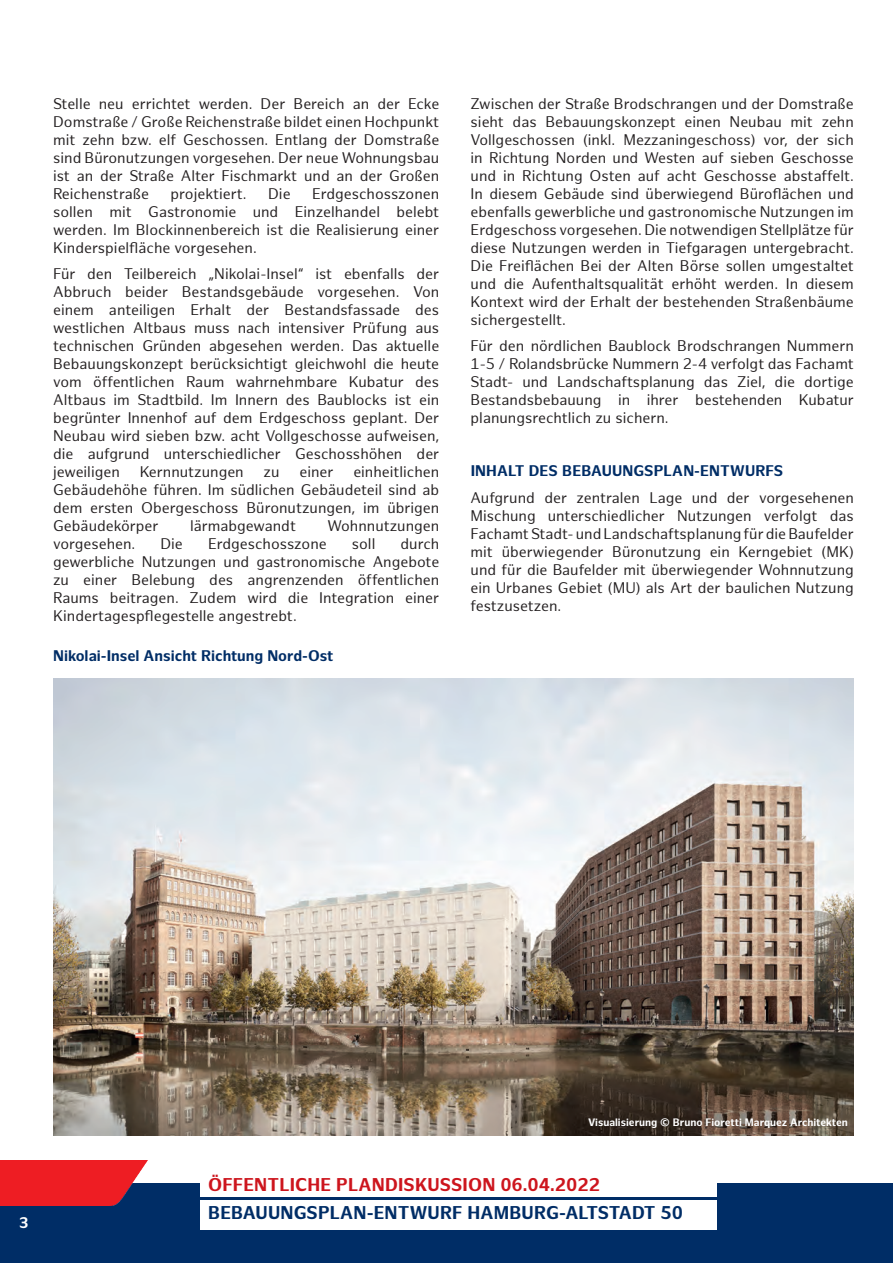
<style>
.page{position:relative;width:893px;height:1263px;background:#fff}
.page>*{position:absolute;margin:0;border:0;box-sizing:border-box;transform-origin:0 0}
.t1{font:700 18px "Hamburg Sans";letter-spacing:.01em;color:#002d66}
.t2{font:700 18px "Hamburg Sans";letter-spacing:.01em;color:#cd151d}
.t3{font:15px/18px "Hamburg Sans";color:#231f20;text-align:justify}
.t4{font:700 15px "Hamburg Sans";color:#002d66}
.t5{font:700 15px "Hamburg Sans";color:#fff}
.t6{font:700 10.5px "Hamburg Sans";color:#fff}
</style>
<div class="page">
<img style="left:53px;top:678px;width:801px;height:457px">
<div style="left:0;top:1183px;width:893px;height:80px;background:#002d66"></div>
<img style="left:0;top:1160px;width:148px;height:45px">
<div style="left:200px;top:1170px;width:516px;height:27px;background:#fff"></div>
<div style="left:200px;top:1200px;width:516px;height:30px;background:#fff"></div>
<p class="t3" style="left:53px;top:95px;width:388px">Stelle neu errichtet werden. Der Bereich an der Ecke Domstraße / Große Reichenstraße bildet einen Hochpunkt mit zehn bzw. elf Geschossen. Entlang der Domstraße sind Büronutzungen vorgesehen. Der neue Wohnungsbau ist an der Straße Alter Fischmarkt und an der Großen Reichenstraße</p>
<p class="t3" style="left:53px;top:185px;width:388px;text-indent:259px">Erdgeschosszonen sollen mit Gastronomie und Einzelhandel belebt werden. Im Blockinnenbereich ist die Realisierung einer Kinderspielfläche vorgesehen.</p>
<p class="t3" style="left:53px;top:265px;width:388px">Für den Teilbereich „Nikolai-Insel“ ist ebenfalls der Abbruch beider Bestandsgebäude vorgesehen. Von einem anteiligen Erhalt der Bestandsfassade des westlichen Altbaus muss nach intensiver Prüfung aus technischen Gründen abgesehen werden. Das aktuelle Bebauungskonzept berücksichtigt gleichwohl die heute vom öffentlichen Raum wahrnehmbare Kubatur des Altbaus im Stadtbild. Im Innern des Baublocks ist ein begrünter Innenhof auf dem Erdgeschoss geplant. Der Neubau wird sieben bzw. acht Vollgeschosse aufweisen, die aufgrund unterschiedlicher Geschosshöhen der jeweiligen</p>
<p class="t3" style="left:170px;top:185px;width:78px">projektiert.</p>
<p class="t3" style="left:268px;top:185px;width:24px">Die</p>
<p class="t3" style="left:53px;top:463px;width:388px;text-indent:300px">einheitlichen Gebäudehöhe führen. Im südlichen Gebäudeteil sind ab dem ersten Obergeschoss Büronutzungen, im übrigen Gebäudekörper</p>
<p class="t3" style="left:140px;top:463px;width:106px">Kernnutzungen</p>
<p class="t3" style="left:264px;top:463px;width:17px">zu</p>
<p class="t3" style="left:299px;top:463px;width:36px">einer</p>
<p class="t3" style="left:190px;top:517px;width:107px">lärmabgewandt</p>
<p class="t3" style="left:328px;top:517px;width:113px">Wohnnutzungen</p>
<p class="t3" style="left:53px;top:535px;width:84px">vorgesehen.</p>
<p class="t3" style="left:160px;top:535px;width:24px">Die</p>
<p class="t3" style="left:208px;top:535px;width:120px">Erdgeschosszone</p>
<p class="t3" style="left:352px;top:535px;width:25px">soll</p>
<p class="t3" style="left:53px;top:535px;width:388px;text-indent:347px">durch gewerbliche Nutzungen und gastronomische Angebote zu einer Belebung des angrenzenden öffentlichen Raums beitragen. Zudem wird die Integration einer Kindertagespflegestelle angestrebt.</p>
<p class="t4" style="left:53px;top:647px;width:282px">Nikolai-Insel Ansicht Richtung Nord-Ost</p>
<p class="t3" style="left:471px;top:95px;width:385px">Zwischen der Straße Brodschrangen und der Domstraße sieht das Bebauungskonzept einen Neubau mit zehn Vollgeschossen (inkl. Mezzaningeschoss) vor, der sich in Richtung Norden und Westen auf sieben Geschosse und in Richtung Osten auf acht Geschosse abstaffelt.<br>In diesem Gebäude sind überwiegend Büroflächen und ebenfalls gewerbliche und gastronomische Nutzungen im Erdgeschoss vorgesehen. Die notwendigen Stellplätze für diese Nutzungen werden in Tiefgaragen untergebracht.<br>Die Freiflächen Bei der Alten Börse sollen umgestaltet und die Aufenthaltsqualität erhöht werden. In diesem Kontext wird der Erhalt der bestehenden Straßenbäume sichergestellt.</p>
<p class="t3" style="left:471px;top:337px;width:385px">Für den nördlichen Baublock Brodschrangen Nummern 1-5 / Rolandsbrücke Nummern 2-4 verfolgt das Fachamt Stadt- und Landschaftsplanung das Ziel, die dortige Bestandsbebauung in ihrer bestehenden Kubatur planungsrechtlich zu sichern.</p>
<p class="t4" style="left:471px;top:462px;width:314px">INHALT DES BEBAUUNGSPLAN-ENTWURFS</p>
<p class="t3" style="left:471px;top:489px;width:385px">Aufgrund der zentralen Lage und der vorgesehenen Mischung unterschiedlicher Nutzungen verfolgt das Fachamt Stadt- und Landschaftsplanung für die Baufelder mit überwiegender Büronutzung ein Kerngebiet (MK) und für die Baufelder mit überwiegender Wohnnutzung ein Urbanes Gebiet (MU) als Art der baulichen Nutzung festzusetzen.</p>
<p class="t5" style="left:19px;top:1214px;width:11px">3</p>
<p class="t6" style="left:588px;top:1116px;width:261px">Visualisierung © Bruno Fioretti Marquez Architekten</p>
<p class="t2" style="left:208px;top:1174px;width:393px">ÖFFENTLICHE PLANDISKUSSION 06.04.2022</p>
<p class="t1" style="left:208px;top:1202px;width:476px">BEBAUUNGSPLAN-ENTWURF HAMBURG-ALTSTADT 50</p>
</div>
